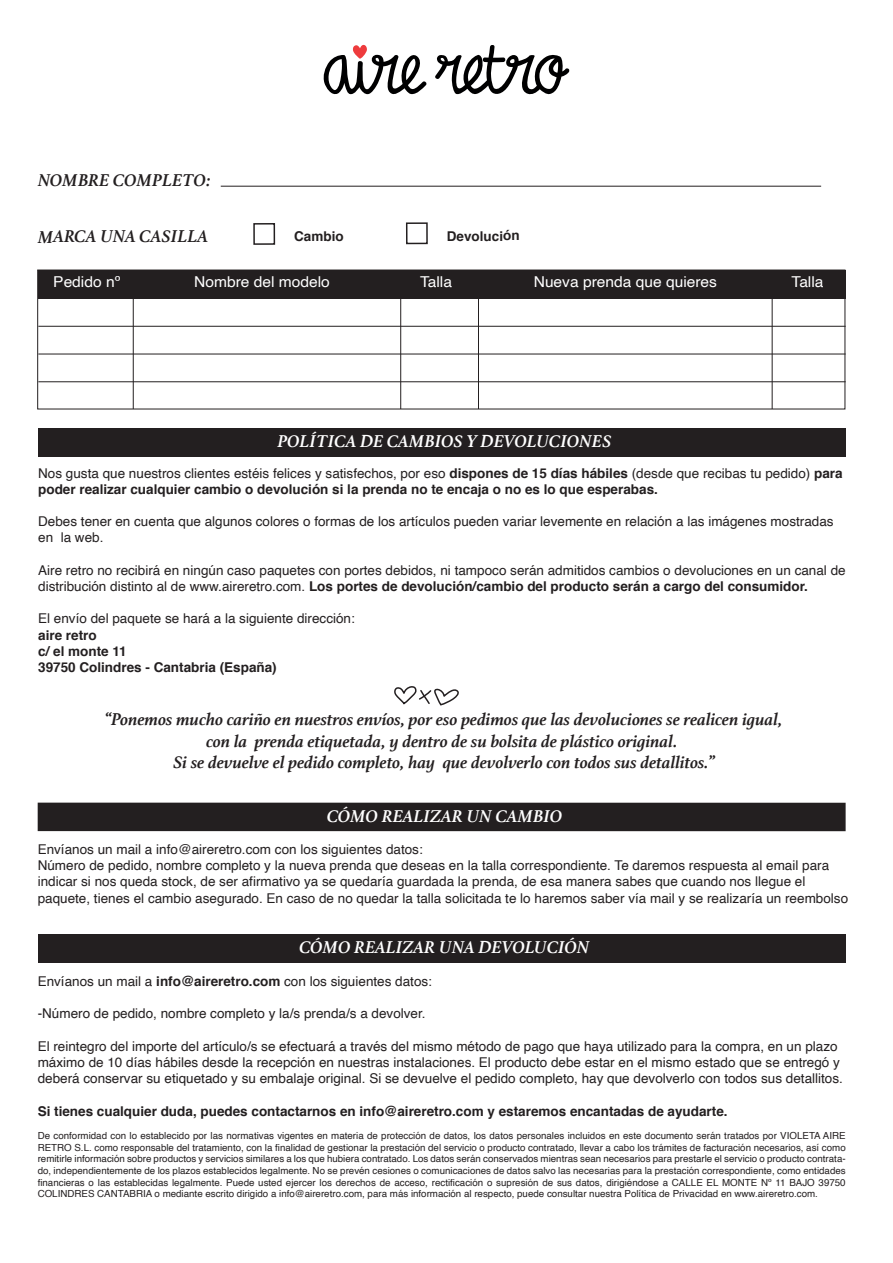
<style>
.page{position:relative;width:893px;height:1263px;background:#fff}
.page>*{position:absolute;margin:0;border:0;box-sizing:border-box;transform-origin:0 0}
.t1{font:italic 700 18px/21.6px "Athelas";color:#231f20;text-align:center}
.t2{font:italic 700 18px "Athelas";color:#fff}
.t3{font:15px "Helvetica";color:#fff;scale:1.04 1}
.t4{font:13.5px/16.2px "Helvetica";color:#231f20}
.t5{font:700 13.5px/16.2px "Helvetica";color:#231f20}
.t6{font:9.75px/11.7px "Helvetica";color:#231f20;text-align:justify}
.s1{font-weight:400}
.s2{font-weight:700}
</style>
<div class="page">
<svg style="left:435px;top:45px;width:135px;height:50px"></svg>
<svg style="left:323px;top:44px;width:104px;height:51px"></svg>
<hr style="left:221px;top:186px;width:600px;height:1px;background:#231f20">
<div style="left:253px;top:223px;width:22px;height:22px;border:2px solid #231f20"></div>
<div style="left:406px;top:222px;width:22px;height:22px;border:2px solid #231f20"></div>
<div style="left:38px;top:428px;width:808px;height:29px;background:#231f20"></div>
<div style="left:38px;top:803px;width:808px;height:28px;background:#231f20"></div>
<div style="left:38px;top:934px;width:808px;height:28px;background:#231f20"></div>
<div style="left:38px;top:270px;width:808px;height:28px;background:#231f20"></div>
<div style="left:37px;top:270px;width:808px;height:139px;border:1px solid #231f20"></div>
<hr style="left:38px;top:326px;width:808px;height:1px;background:#231f20">
<hr style="left:38px;top:354px;width:808px;height:1px;background:#231f20">
<hr style="left:38px;top:381px;width:808px;height:1px;background:#231f20">
<hr style="left:133px;top:270px;width:1px;height:139px;background:#231f20">
<hr style="left:400px;top:270px;width:1px;height:139px;background:#231f20">
<hr style="left:478px;top:270px;width:1px;height:139px;background:#231f20">
<hr style="left:772px;top:270px;width:1px;height:139px;background:#231f20">
<svg style="left:394px;top:686px;width:65px;height:20px"></svg>
<h1 class="t1" style="left:38px;top:169px;width:174px">NOMBRE COMPLETO:</h1>
<h1 class="t1" style="left:38px;top:225px;width:172px">MARCA UNA CASILLA</h1>
<p class="t5" style="left:294px;top:229px;width:51px">Cambio</p>
<p class="t5" style="left:447px;top:228px;width:74px">Devolución</p>
<p class="t3" style="left:53px;top:271px;width:66px">Pedido nº</p>
<p class="t3" style="left:194px;top:271px;width:132px">Nombre del modelo</p>
<p class="t3" style="left:420px;top:271px;width:32px">Talla</p>
<p class="t3" style="left:534px;top:271px;width:178px">Nueva prenda que quieres</p>
<p class="t3" style="left:791px;top:271px;width:32px">Talla</p>
<h1 class="t2" style="left:278px;top:427px;width:336px">POLÍTICA DE CAMBIOS Y DEVOLUCIONES</h1>
<p class="t5" style="left:38px;top:465px;width:806px"><span class="s1">Nos gusta que nuestros clientes estéis felices y satisfechos, por eso</span> dispones de 15 días hábiles <span class="s1">(desde que recibas tu pedido)</span> para poder realizar cualquier cambio o devolución si la prenda no te encaja o no es lo que esperabas.</p>
<p class="t4" style="left:38px;top:514px;width:797px">Debes tener en cuenta que algunos colores o formas de los artículos pueden variar levemente en relación a las imágenes mostradas en la web.</p>
<p class="t4" style="left:38px;top:562px;width:809px">Aire retro no recibirá en ningún caso paquetes con portes debidos, ni tampoco serán admitidos cambios o devoluciones en un canal de distribución distinto al de www.aireretro.com. <span class="s2">Los portes de devolución/cambio del producto serán a cargo del consumidor.</span></p>
<p class="t4" style="left:38px;top:611px;width:318px">El envío del paquete se hará a la siguiente dirección:</p>
<p class="t5" style="left:38px;top:627px;width:240px">aire retro<br>c/ el monte 11<br>39750 Colindres - Cantabria (España)</p>
<p class="t1" style="left:105px;top:708px;width:679px">“Ponemos mucho cariño en nuestros envíos, por eso pedimos que las devoluciones se realicen igual, con la prenda etiquetada, y dentro de su bolsita de plástico original.<br>Si se devuelve el pedido completo, hay que devolverlo con todos sus detallitos.”</p>
<h1 class="t2" style="left:327px;top:801px;width:237px">CÓMO REALIZAR UN CAMBIO</h1>
<p class="t4" style="left:38px;top:841px;width:812px">Envíanos un mail a info@aireretro.com con los siguientes datos:<br>Número de pedido, nombre completo y la nueva prenda que deseas en la talla correspondiente. Te daremos respuesta al email para indicar si nos queda stock, de ser afirmativo ya se quedaría guardada la prenda, de esa manera sabes que cuando nos llegue el paquete, tienes el cambio asegurado. En caso de no quedar la talla solicitada te lo haremos saber vía mail y se realizaría un reembolso</p>
<h1 class="t2" style="left:299px;top:933px;width:292px">CÓMO REALIZAR UNA DEVOLUCIÓN</h1>
<p class="t4" style="left:38px;top:973px;width:396px">Envíanos un mail a <span class="s2">info@aireretro.com</span> con los siguientes datos:</p>
<p class="t4" style="left:38px;top:1006px;width:389px">-Número de pedido, nombre completo y la/s prenda/s a devolver.</p>
<p class="t4" style="left:38px;top:1038px;width:807px">El reintegro del importe del artículo/s se efectuará a través del mismo método de pago que haya utilizado para la compra, en un plazo máximo de 10 días hábiles desde la recepción en nuestras instalaciones. El producto debe estar en el mismo estado que se entregó y deberá conservar su etiquetado y su embalaje original. Si se devuelve el pedido completo, hay que devolverlo con todos sus detallitos.</p>
<p class="t5" style="left:38px;top:1103px;width:691px">Si tienes cualquier duda, puedes contactarnos en info@aireretro.com y estaremos encantadas de ayudarte.</p>
<p class="t6" style="left:38px;top:1130px;width:810px">De conformidad con lo establecido por las normativas vigentes en materia de protección de datos, los datos personales incluidos en este documento serán tratados por VIOLETA AIRE RETRO S.L. como responsable del tratamiento, con la finalidad de gestionar la prestación del servicio o producto contratado, llevar a cabo los trámites de facturación necesarios, así como remitirle información sobre productos y servicios similares a los que hubiera contratado. Los datos serán conservados mientras sean necesarios para prestarle el servicio o producto contrata&shy;do, independientemente de los plazos establecidos legalmente. No se prevén cesiones o comunicaciones de datos salvo las necesarias para la prestación correspondiente, como entidades financieras o las establecidas legalmente. Puede usted ejercer los derechos de acceso, rectificación o supresión de sus datos, dirigiéndose a CALLE EL MONTE Nº 11 BAJO 39750<br>COLINDRES CANTABRIA o mediante escrito dirigido a info@aireretro.com, para más información al respecto, puede consultar nuestra Política de Privacidad en www.aireretro.com.</p>
</div>
